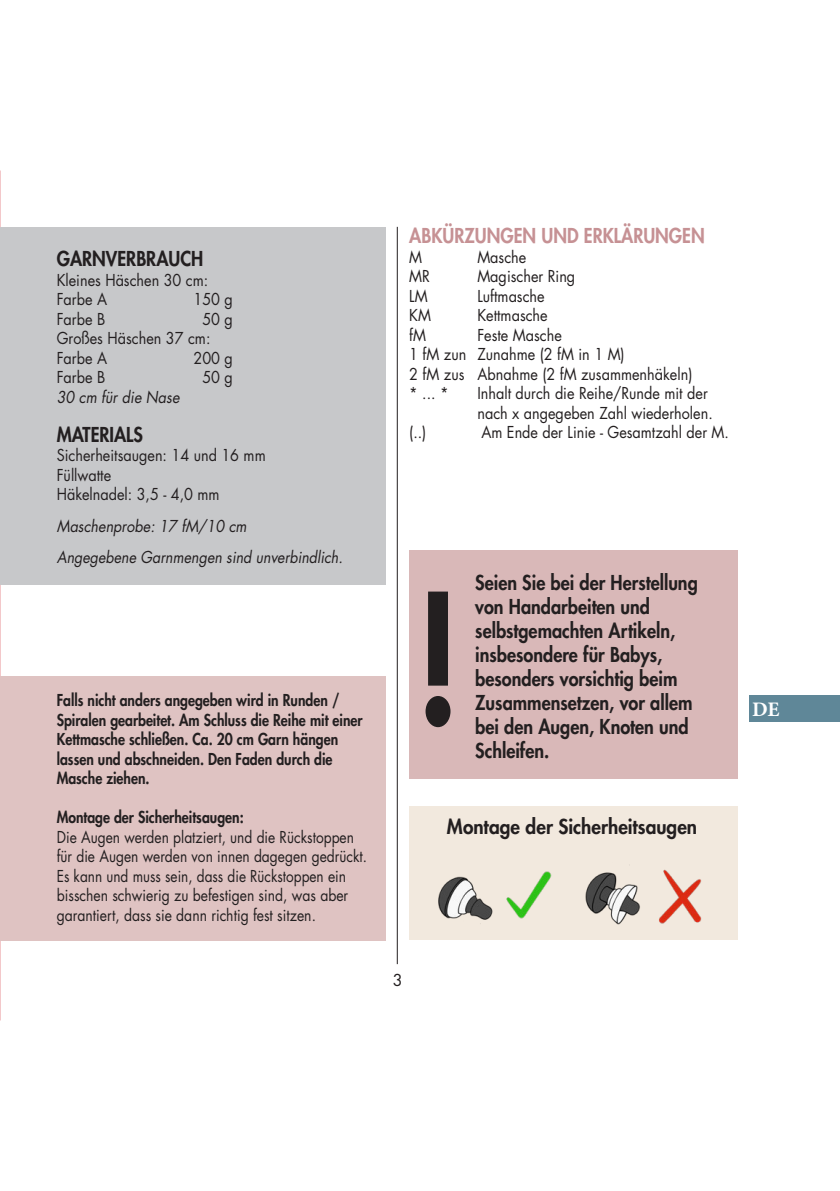
<style>
.page{position:relative;width:840px;height:1191px;background:#fff}
.page>*{position:absolute;margin:0;border:0;box-sizing:border-box;transform-origin:0 0}
.t1{font:800 175.2px "Futura Std";color:#231f20;scale:.8 1}
.t2{font:700 20.6px "Minion Pro";color:#fff}
.t3{font:800 20px/24px "Futura Std";color:#231f20;scale:.9 1}
.t4{font:800 20px "Futura Std";color:#231f20;scale:.95 1}
.t5{font:800 20px "Futura Std";color:#c69194;scale:.9 1}
.t6{font:16px/19.6px "Futura Std";color:#231f20;scale:.9 1}
.t7{font:16px/19.6px "Futura Std";color:#231f20;scale:.86 1}
.t8{font:800 16px/19.6px "Futura Std";color:#231f20;scale:.87 1}
.t9{font:italic 16px/31.4px "Futura Std";color:#231f20;scale:.9 1}
.t10{font:16px "Futura Std";color:#231f20}
</style>
<div class="page">
<hr style="left:397px;top:227px;width:1px;height:737px;background:#231f20">
<img style="left:0;top:170px;width:1px;height:850px">
<div style="left:748px;top:695px;width:91px;height:27px;background:#5f8798"></div>
<div style="left:0;top:227px;width:385px;height:357px;background:#c7c8ca"></div>
<div style="left:0;top:676px;width:385px;height:265px;background:#dfc3c2"></div>
<div style="left:409px;top:806px;width:328px;height:134px;background:#f2e9de"></div>
<img style="left:438px;top:871px;width:114px;height:53px">
<img style="left:585px;top:869px;width:117px;height:56px">
<div style="left:409px;top:550px;width:328px;height:228px;background:#d9b8b8"></div>
<p class="t3" style="left:57px;top:247px;width:164px">GARNVERBRAUCH</p>
<p class="t6" style="left:57px;top:270px;width:170px">Kleines Häschen 30 cm:<br>Farbe A</p>
<p class="t6" style="left:193px;top:289px;width:45px">150 g</p>
<p class="t6" style="left:57px;top:309px;width:55px">Farbe B</p>
<p class="t6" style="left:57px;top:309px;width:197px;text-indent:145px">50 g<br>Großes Häschen 37 cm:<br>Farbe A</p>
<p class="t6" style="left:193px;top:348px;width:45px">200 g</p>
<p class="t6" style="left:57px;top:367px;width:55px">Farbe B</p>
<p class="t6" style="left:202px;top:367px;width:35px">50 g</p>
<p class="t9" style="left:57px;top:381px;width:138px">30 cm für die Nase</p>
<p class="t3" style="left:57px;top:422px;width:97px">MATERIALS</p>
<p class="t6" style="left:57px;top:445px;width:233px">Sicherheitsaugen: 14 und 16 mm<br>Füllwatte<br>Häkelnadel: 3,5 - 4,0 mm</p>
<p class="t9" style="left:57px;top:510px;width:319px">Maschenprobe: 17 fM/10 cm<br>Angegebene Garnmengen sind unverbindlich.</p>
<p class="t8" style="left:57px;top:690px;width:353px">Falls nicht anders angegeben wird in Runden / Spiralen gearbeitet. Am Schluss die Reihe mit einer Kettmasche schließen. Ca. 20 cm Garn hängen lassen und abschneiden. Den Faden durch die Masche ziehen.</p>
<p class="t8" style="left:57px;top:807px;width:216px">Montage der Sicherheitsaugen:</p>
<p class="t7" style="left:57px;top:827px;width:362px">Die Augen werden platziert, und die Rückstoppen für die Augen werden von innen dagegen gedrückt.<br>Es kann und muss sein, dass die Rückstoppen ein bisschen schwierig zu befestigen sind, was aber garantiert, dass sie dann richtig fest sitzen.</p>
<p class="t5" style="left:409px;top:223px;width:329px">ABKÜRZUNGEN UND ERKLÄRUNGEN</p>
<p class="t6" style="left:409px;top:247px;width:16px">M</p>
<p class="t6" style="left:477px;top:247px;width:56px">Masche</p>
<p class="t6" style="left:409px;top:267px;width:25px">MR</p>
<p class="t6" style="left:477px;top:267px;width:110px">Magischer Ring</p>
<p class="t6" style="left:409px;top:286px;width:22px">LM</p>
<p class="t6" style="left:477px;top:286px;width:76px">Luftmasche</p>
<p class="t6" style="left:409px;top:306px;width:26px">KM</p>
<p class="t6" style="left:477px;top:306px;width:80px">Kettmasche</p>
<p class="t6" style="left:409px;top:325px;width:20px">fM</p>
<p class="t6" style="left:409px;top:325px;width:316px;text-indent:68px">Feste Masche<br>1 fM zun Zunahme (2 fM in 1 M)<br>2 fM zus Abnahme (2 fM zusammenhäkeln) * ... *</p>
<p class="t6" style="left:477px;top:384px;width:263px">Inhalt durch die Reihe/Runde mit der nach x angegeben Zahl wiederholen.</p>
<p class="t6" style="left:409px;top:423px;width:21px">(..)</p>
<p class="t6" style="left:481px;top:423px;width:276px">Am Ende der Linie - Gesamtzahl der M.</p>
<h1 class="t1" style="left:415px;top:548px;width:58px">!</h1>
<p class="t3" style="left:475px;top:570px;width:249px">Seien Sie bei der Herstellung von Handarbeiten und selbstgemachten Artikeln, insbesondere für Babys, besonders vorsichtig beim<br>Zusammensetzen, vor allem bei den Augen, Knoten und<br>Schleifen.</p>
<p class="t4" style="left:446px;top:814px;width:265px">Montage der Sicherheitsaugen</p>
<p class="t2" style="left:751px;top:695px;width:29px">DE</p>
<p class="t10" style="left:392px;top:969px;width:11px">3</p>
</div>
